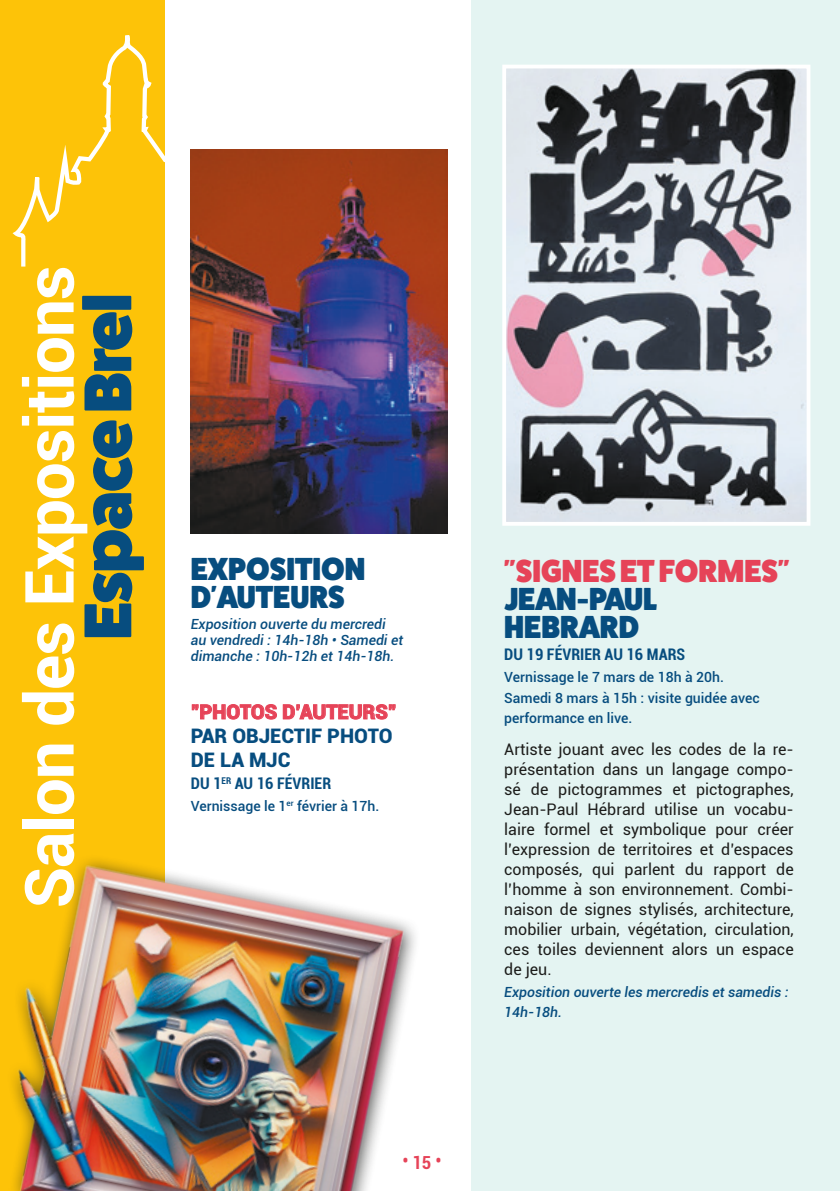
<style>
.page{position:relative;width:840px;height:1191px;background:#fff}
.page>*{position:absolute;margin:0;border:0;box-sizing:border-box;transform-origin:0 0}
.t1{font:700 67.8px "Roboto";letter-spacing:-.02em;color:#fff}
.t2{font:800 67.8px "Fat Frank";letter-spacing:-.02em;color:#074d7f}
.t3{font:800 32px/28px "Fat Frank";color:#e64358}
.t4{font:800 32px/28px "Fat Frank";color:#074d7f}
.t5{font:900 20px/24px "Roboto";color:#074d7f}
.t6{font:700 condensed 18px "Roboto";color:#e64358}
.t7{font:16px/20px "Roboto";color:#1d1d1b;text-align:justify}
.DROITE_DATE{font:700 condensed 16px "Roboto";color:#074d7f}
.t8{font:italic 500 14px/16px "Roboto";color:#074d7f}
.t9{font:500 14px/20px "Roboto";color:#074d7f}
.s1{color:#e64358}
.s2{color:#074d7f}
</style>
<div class="page">
<div style="left:471px;top:0;width:368px;height:1191px;background:#e4f4f2"></div>
<img style="left:507px;top:70px;width:298px;height:451px">
<div style="left:502px;top:65px;width:308px;height:461px;border:4px solid #fff"></div>
<div style="left:0;top:0;width:164px;height:1191px;background:#fdc308"></div>
<svg style="left:12px;top:36px;width:201px;height:480px"></svg>
<img style="left:13px;top:820px;width:402px;height:371px">
<img style="left:191px;top:150px;width:256px;height:383px">
<p class="t1" style="left:2px;top:908px;width:644px;rotate:-90deg">Salon des Expositions</p>
<p class="t2" style="left:70px;top:639px;width:347px;rotate:-90deg">Espace Brel</p>
<p class="t4" style="left:191px;top:555px;width:176px">EXPOSITION<br>D'AUTEURS</p>
<p class="t8" style="left:191px;top:616px;width:214px">Exposition ouverte du mercredi au vendredi : 14h-18h • Samedi et dimanche : 10h-12h et 14h-18h.</p>
<p class="t5" style="left:191px;top:699px;width:207px"><span class="s1">"PHOTOS D’AUTEURS"<br></span>PAR OBJECTIF PHOTO<br>DE LA MJC</p>
<p class="DROITE_DATE" style="left:191px;top:772px;width:142px">DU 1<sup>ER</sup> AU 16 FÉVRIER</p>
<p class="t9" style="left:191px;top:795px;width:190px">Vernissage le 1<sup>er</sup> février à 17h.</p>
<p class="t6" style="left:402px;top:1149px;width:40px">• 15 •</p>
<p class="t3" style="left:504px;top:557px;width:286px">"SIGNES ET FORMES"<br><span class="s2">JEAN-PAUL<br>HEBRARD</span></p>
<p class="DROITE_DATE" style="left:504px;top:643px;width:182px">DU 19 FÉVRIER AU 16 MARS</p>
<p class="t9" style="left:504px;top:666px;width:221px">Vernissage le 7 mars de 18h à 20h.</p>
<p class="t9" style="left:504px;top:688px;width:257px">Samedi 8 mars à 15h : visite guidée avec performance en live.</p>
<p class="t7" style="left:504px;top:738px;width:291px">Artiste jouant avec les codes de la re&shy;présentation dans un langage compo&shy;sé de pictogrammes et pictographes, Jean-Paul Hébrard utilise un vocabu&shy;laire formel et symbolique pour créer l’expression de territoires et d’espaces composés, qui parlent du rapport de l’homme à son environnement. Combi&shy;naison de signes stylisés, architecture, mobilier urbain, végétation, circulation, ces toiles deviennent alors un espace de jeu.</p>
<p class="t8" style="left:504px;top:981px;width:285px;line-height:20px">Exposition ouverte les mercredis et samedis :<br>14h-18h.</p>
</div>
